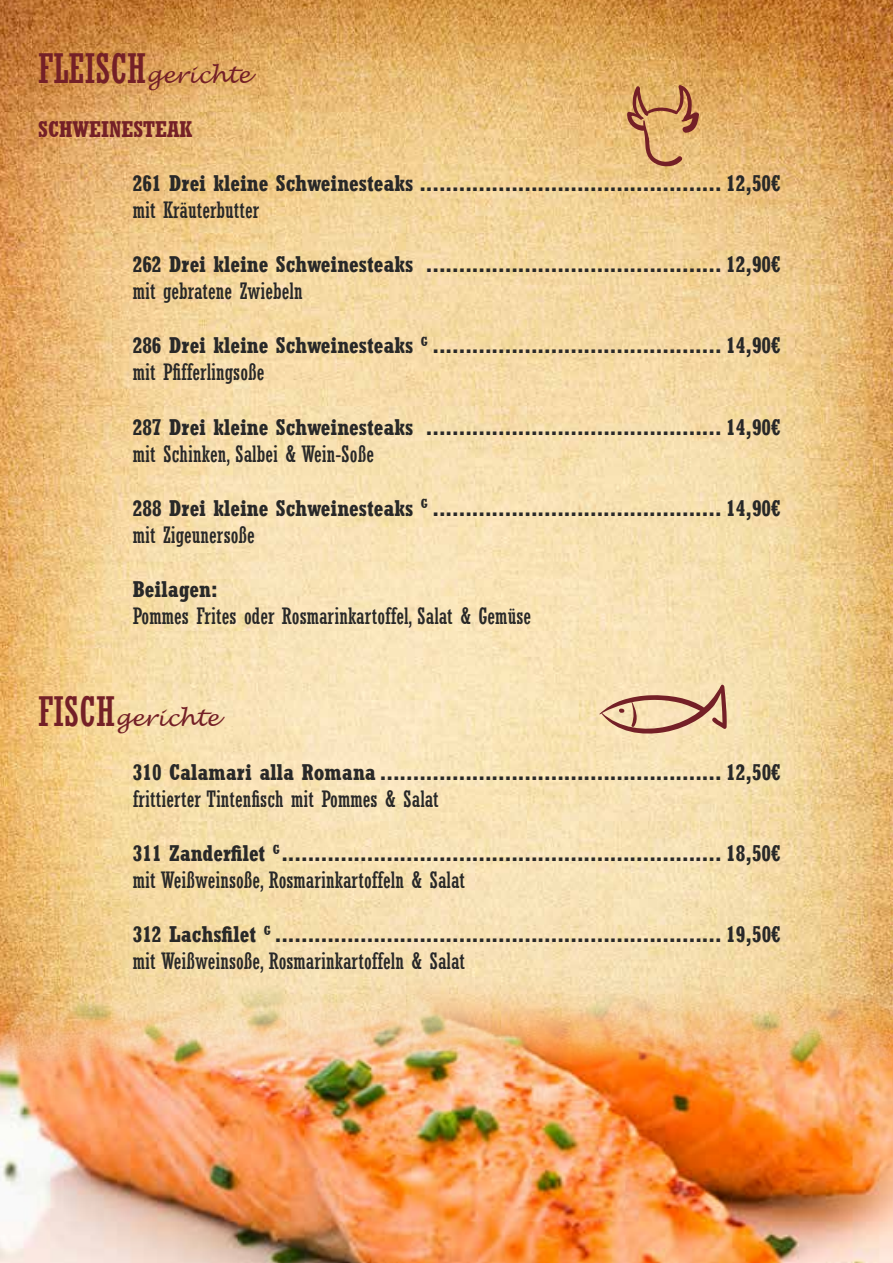
<style>
.page{position:relative;width:893px;height:1263px;background:#fff}
.page>*{position:absolute;margin:0;border:0;box-sizing:border-box;transform-origin:0 0}
.t1{font:700 condensed 22.5px/27px "Rockwell";color:#282828}
.t2{font:condensed 22.5px "Rockwell";color:#282828}
.t3{font:italic 22.5px "Lucida Handwriting";color:#742027}
.t4{font:700 condensed 22.5px "Rockwell";color:#742027}
.s1{font-family:"Rockwell";font-style:normal;font-stretch:condensed;font-size:40.5px}
.s2{font-weight:400}
</style>
<div class="page">
<img style="left:0;top:0;width:893px;height:957px">
<img style="left:0;top:957px;width:893px;height:306px">
<svg style="left:599px;top:684px;width:128px;height:52px;background:#dcb997"></svg>
<svg style="left:626px;top:85px;width:73px;height:83px;background:#d29e66"></svg>
<p class="t3" style="left:38px;top:62px;width:214px"><span class="s1">FLEISCH</span>gerichte</p>
<p class="t4" style="left:38px;top:116px;width:156px">SCHWEINESTEAK</p>
<p class="t1" style="left:133px;top:170px;width:650px">261 Drei kleine Schweinesteaks .............................................. 12,50€</p>
<p class="t2" style="left:133px;top:197px;width:128px">mit Kräuterbutter</p>
<p class="t1" style="left:133px;top:251px;width:650px">262 Drei kleine Schweinesteaks ............................................. 12,90€</p>
<p class="t2" style="left:133px;top:278px;width:171px">mit gebratene Zwiebeln</p>
<p class="t1" style="left:133px;top:332px;width:650px">286 Drei kleine Schweinesteaks <sup>G</sup> ............................................ 14,90€ <span class="s2">mit Pfifferlingsoße</span></p>
<p class="t1" style="left:133px;top:413px;width:650px">287 Drei kleine Schweinesteaks ............................................. 14,90€</p>
<p class="t2" style="left:133px;top:440px;width:243px">mit Schinken, Salbei &amp; Wein-Soße</p>
<p class="t1" style="left:133px;top:494px;width:650px">288 Drei kleine Schweinesteaks <sup>G</sup> ............................................ 14,90€ <span class="s2">mit Zigeunersoße</span></p>
<p class="t1" style="left:133px;top:575px;width:86px">Beilagen:</p>
<p class="t2" style="left:133px;top:602px;width:400px">Pommes Frites oder Rosmarinkartoffel, Salat &amp; Gemüse</p>
<p class="t3" style="left:38px;top:704px;width:182px"><span class="s1">FISCH</span>gerichte</p>
<p class="t1" style="left:133px;top:758px;width:650px">310 Calamari alla Romana .................................................... 12,50€</p>
<p class="t2" style="left:133px;top:786px;width:308px">frittierter Tintenfisch mit Pommes &amp; Salat</p>
<p class="t1" style="left:133px;top:839px;width:650px">311 Zanderfilet <sup>G</sup>................................................................... 18,50€ <span class="s2">mit Weißweinsoße, Rosmarinkartoffeln &amp; Salat</span></p>
<p class="t1" style="left:133px;top:920px;width:650px">312 Lachsfilet <sup>G</sup> .................................................................... 19,50€ <span class="s2">mit Weißweinsoße, Rosmarinkartoffeln &amp; Salat</span></p>
</div>
